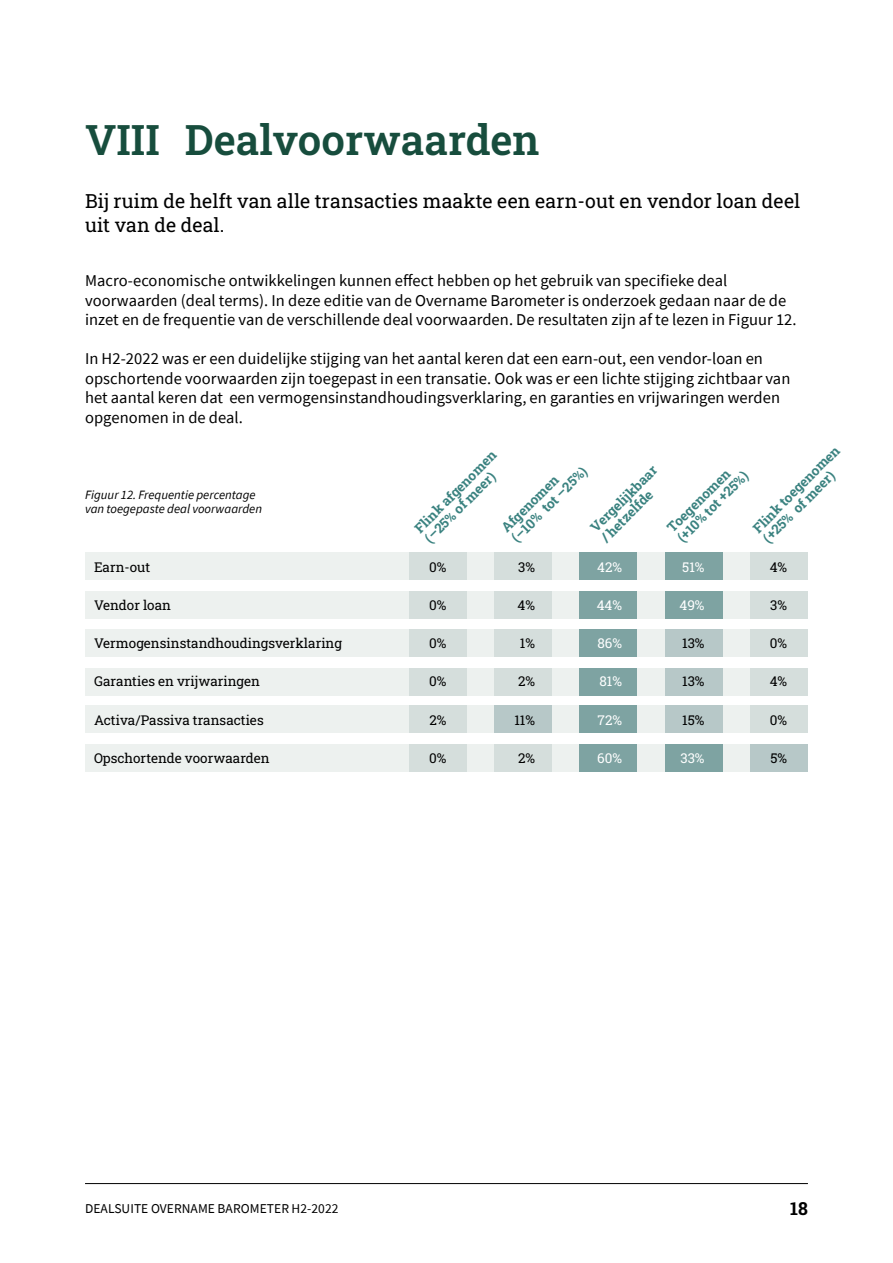
<style>
.page{position:relative;width:893px;height:1263px;background:#fff}
.page>*{position:absolute;margin:0;border:0;box-sizing:border-box;transform-origin:0 0}
.Kop_Helvetica{font:600 42px "Roboto Slab";color:#174d3d}
.Brood{font:19.5px/24px "Roboto Slab";letter-spacing:.005em;color:#000}
.Brood-2{font:700 18px "Roboto Slab";color:#000}
.OB-Brood{font:16.5px/19.5px "Source Sans Pro";letter-spacing:.005em;color:#000}
.t1{font:13.5px "Roboto Slab";color:#000}
.t2{font:700 13.5px/14.2px "Roboto Slab";color:#3a8280}
.Brood-3{font:13.5px "Source Sans Pro";letter-spacing:.005em;color:#000}
.t3{font:13.5px "Roboto Slab";color:#fff}
.OB_bijschrift{font:italic 12.75px/14.2px "Source Sans Pro";color:#000}
</style>
<div class="page">
<hr style="left:85px;top:1183px;width:723px;height:1px;background:#000">
<div style="left:85px;top:552px;width:723px;height:28px;background:#edf1ef"></div>
<div style="left:85px;top:591px;width:723px;height:27px;background:#edf1ef"></div>
<div style="left:85px;top:630px;width:723px;height:27px;background:#edf1ef"></div>
<div style="left:85px;top:705px;width:723px;height:27px;background:#edf1ef"></div>
<div style="left:85px;top:668px;width:723px;height:28px;background:#edf1ef"></div>
<div style="left:85px;top:744px;width:723px;height:27px;background:#edf1ef"></div>
<div style="left:409px;top:552px;width:57px;height:28px;background:#d5dedc"></div>
<div style="left:409px;top:591px;width:57px;height:27px;background:#d5dedc"></div>
<div style="left:409px;top:630px;width:57px;height:27px;background:#d5dedc"></div>
<div style="left:409px;top:705px;width:57px;height:27px;background:#d5dedc"></div>
<div style="left:409px;top:668px;width:57px;height:28px;background:#d5dedc"></div>
<div style="left:409px;top:744px;width:57px;height:27px;background:#d5dedc"></div>
<div style="left:494px;top:552px;width:57px;height:28px;background:#d5dedc"></div>
<div style="left:494px;top:591px;width:57px;height:27px;background:#d5dedc"></div>
<div style="left:494px;top:630px;width:57px;height:27px;background:#d5dedc"></div>
<div style="left:494px;top:705px;width:57px;height:27px;background:#b7c8c8"></div>
<div style="left:494px;top:668px;width:57px;height:28px;background:#d5dedc"></div>
<div style="left:494px;top:744px;width:57px;height:27px;background:#d5dedc"></div>
<div style="left:580px;top:552px;width:57px;height:28px;background:#7ea3a2"></div>
<div style="left:580px;top:591px;width:57px;height:27px;background:#7ea3a2"></div>
<div style="left:580px;top:630px;width:57px;height:27px;background:#7ea3a2"></div>
<div style="left:580px;top:705px;width:57px;height:27px;background:#7ea3a2"></div>
<div style="left:580px;top:668px;width:57px;height:28px;background:#7ea3a2"></div>
<div style="left:580px;top:744px;width:57px;height:27px;background:#7ea3a2"></div>
<div style="left:665px;top:552px;width:57px;height:28px;background:#7ea3a2"></div>
<div style="left:665px;top:591px;width:57px;height:27px;background:#7ea3a2"></div>
<div style="left:665px;top:630px;width:57px;height:27px;background:#b7c8c8"></div>
<div style="left:665px;top:705px;width:57px;height:27px;background:#b7c8c8"></div>
<div style="left:665px;top:668px;width:57px;height:28px;background:#b7c8c8"></div>
<div style="left:665px;top:744px;width:57px;height:27px;background:#7ea3a2"></div>
<div style="left:750px;top:552px;width:58px;height:28px;background:#d5dedc"></div>
<div style="left:750px;top:591px;width:58px;height:27px;background:#d5dedc"></div>
<div style="left:750px;top:630px;width:58px;height:27px;background:#d5dedc"></div>
<div style="left:750px;top:705px;width:58px;height:27px;background:#d5dedc"></div>
<div style="left:750px;top:668px;width:58px;height:28px;background:#d5dedc"></div>
<div style="left:750px;top:744px;width:58px;height:27px;background:#b7c8c8"></div>
<p class="Kop_Helvetica" style="left:85px;top:111px;width:456px">VIII Dealvoorwaarden</p>
<p class="Brood" style="left:85px;top:188px;width:717px">Bij ruim de helft van alle transacties maakte een earn-out en vendor loan deel uit van de deal.</p>
<p class="OB-Brood" style="left:85px;top:271px;width:713px">Macro-economische ontwikkelingen kunnen effect hebben op het gebruik van specifieke deal voorwaarden (deal terms). In deze editie van de Overname Barometer is onderzoek gedaan naar de de inzet en de frequentie van de verschillende deal voorwaarden. De resultaten zijn af te lezen in Figuur 12.</p>
<p class="OB-Brood" style="left:85px;top:349px;width:707px">In H2-2022 was er een duidelijke stijging van het aantal keren dat een earn-out, een vendor-loan en opschortende voorwaarden zijn toegepast in een transatie. Ook was er een lichte stijging zichtbaar van het aantal keren dat een vermogensinstandhoudingsverklaring, en garanties en vrijwaringen werden opgenomen in de deal.</p>
<p class="OB_bijschrift" style="left:85px;top:487px;width:179px">Figuur 12. Frequentie percentage van toegepaste deal voorwaarden</p>
<p class="t2" style="left:412px;top:525px;width:111px;rotate:-45deg">Flink afgenomen (–25% of meer)</p>
<p class="t2" style="left:498px;top:525px;width:102px;rotate:-45deg">Afgenomen (–10% tot –25%)</p>
<p class="t2" style="left:588px;top:525px;width:89px;rotate:-45deg">Vergelijkbaar / hetzelfde</p>
<p class="t2" style="left:750px;top:525px;width:118px;rotate:-45deg">Flink toegenomen (+25% of meer)</p>
<p class="t2" style="left:664px;top:525px;width:95px;rotate:-45deg">Toegenomen (+10% tot +25%)</p>
<p class="t1" style="left:94px;top:557px;width:58px">Earn-out</p>
<p class="t1" style="left:429px;top:557px;width:19px">0%</p>
<p class="t1" style="left:518px;top:557px;width:18px">3%</p>
<p class="t3" style="left:597px;top:557px;width:26px">42%</p>
<p class="t3" style="left:682px;top:557px;width:24px">51%</p>
<p class="t1" style="left:770px;top:557px;width:19px">4%</p>
<p class="t1" style="left:94px;top:596px;width:79px">Vendor loan</p>
<p class="t1" style="left:429px;top:596px;width:19px">0%</p>
<p class="t1" style="left:518px;top:596px;width:19px">4%</p>
<p class="t3" style="left:597px;top:596px;width:27px">44%</p>
<p class="t3" style="left:679px;top:596px;width:27px">49%</p>
<p class="t1" style="left:770px;top:596px;width:18px">3%</p>
<p class="t1" style="left:94px;top:634px;width:249px">Vermogensinstandhoudingsverklaring</p>
<p class="t1" style="left:429px;top:634px;width:19px">0%</p>
<p class="t1" style="left:520px;top:634px;width:17px">1%</p>
<p class="t3" style="left:597px;top:634px;width:26px">86%</p>
<p class="t1" style="left:682px;top:634px;width:24px">13%</p>
<p class="t1" style="left:770px;top:634px;width:19px">0%</p>
<p class="t1" style="left:94px;top:672px;width:167px">Garanties en vrijwaringen</p>
<p class="t1" style="left:429px;top:672px;width:19px">0%</p>
<p class="t1" style="left:518px;top:672px;width:19px">2%</p>
<p class="t3" style="left:599px;top:672px;width:24px">81%</p>
<p class="t1" style="left:682px;top:672px;width:24px">13%</p>
<p class="t1" style="left:770px;top:672px;width:19px">4%</p>
<p class="t1" style="left:94px;top:710px;width:171px">Activa/Passiva transacties</p>
<p class="t1" style="left:429px;top:710px;width:19px">2%</p>
<p class="t1" style="left:514px;top:710px;width:22px">11%</p>
<p class="t3" style="left:598px;top:710px;width:26px">72%</p>
<p class="t1" style="left:682px;top:710px;width:24px">15%</p>
<p class="t1" style="left:770px;top:710px;width:19px">0%</p>
<p class="t1" style="left:94px;top:749px;width:177px">Opschortende voorwaarden</p>
<p class="t1" style="left:429px;top:749px;width:19px">0%</p>
<p class="t1" style="left:518px;top:749px;width:19px">2%</p>
<p class="t3" style="left:597px;top:749px;width:26px">60%</p>
<p class="t3" style="left:680px;top:749px;width:26px">33%</p>
<p class="t1" style="left:770px;top:749px;width:18px">5%</p>
<p class="Brood-3" style="left:85px;top:1200px;width:255px">DEALSUITE OVERNAME BAROMETER H2-2022</p>
<p class="Brood-2" style="left:790px;top:1196px;width:19px">18</p>
</div>
